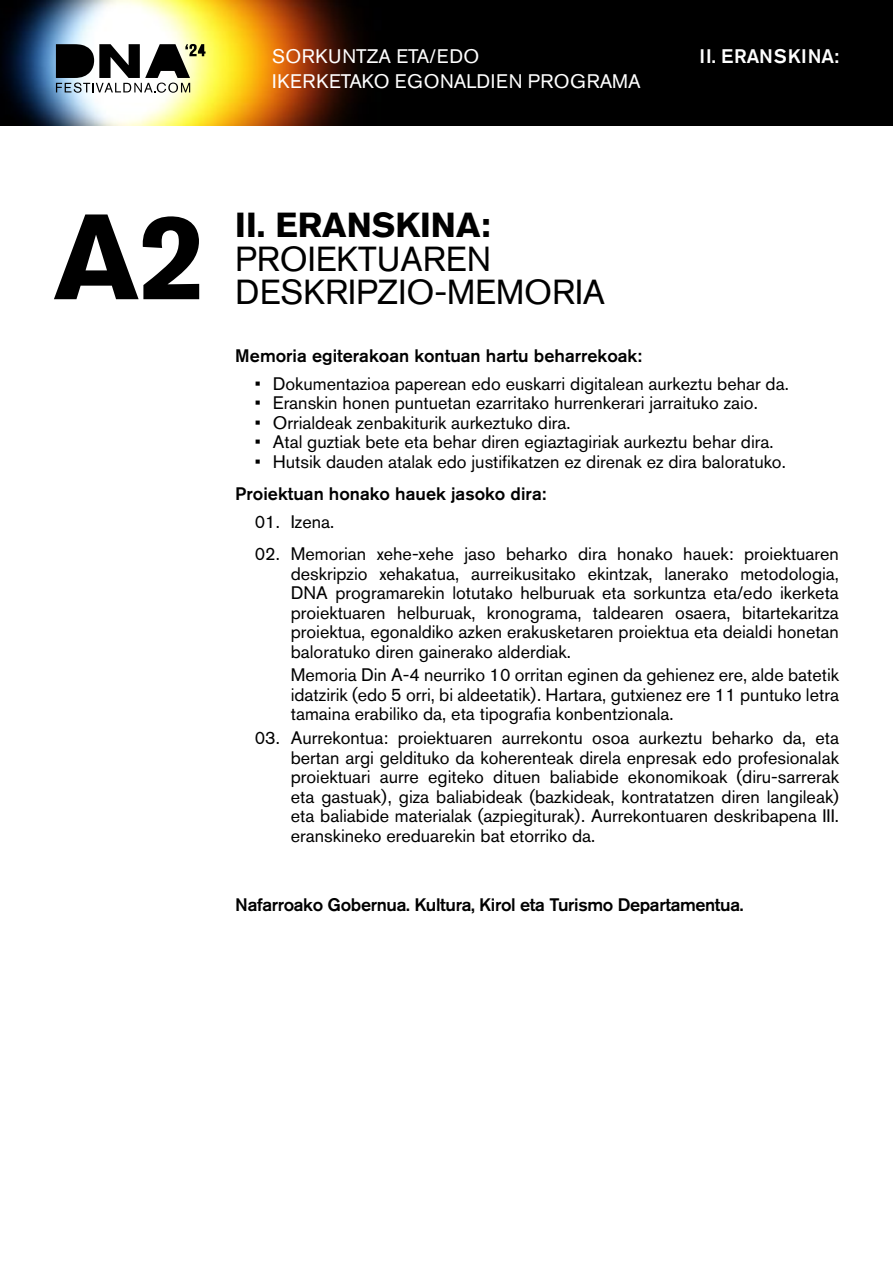
<style>
.page{position:relative;width:893px;height:1263px;background:#fff}
.page>*{position:absolute;margin:0;border:0;box-sizing:border-box;transform-origin:0 0}
.t1{font:700 120px "Akzidenz Grotesk BQ";color:#000}
.t2{font:34.5px "Akzidenz Grotesk BQ";color:#000}
.t3{font:700 34.5px "Akzidenz Grotesk BQ";color:#000}
.t4{font:19.5px/25.5px "Akzidenz Grotesk BE";letter-spacing:.02em;color:#fff}
.t5{font:500 19.5px "Akzidenz Grotesk BE";letter-spacing:.04em;color:#fff}
.t6{font:18px/19.5px "Akzidenz Grotesk BQ";color:#000;text-align:justify}
.t7{font:500 18px "Akzidenz Grotesk BQ";color:#000}
.t8{font:500 18px "Akzidenz Grotesk BQ";letter-spacing:-.02em;color:#000}
</style>
<div class="page">
<div style="left:0;top:0;width:893px;height:125px;background:#000"></div>
<img style="left:1px;top:0;width:358px;height:125px">
<svg style="left:56px;top:44px;width:150px;height:49px"></svg>
<p class="t4" style="left:272px;top:43px;width:370px">SORKUNTZA ETA/EDO<br>IKERKETAKO EGONALDIEN PROGRAMA</p>
<p class="t5" style="left:700px;top:45px;width:141px">II. ERANSKINA:</p>
<h1 class="t1" style="left:54px;top:188px;width:154px">A2</h1>
<h2 class="t3" style="left:235px;top:205px;width:257px">II. ERANSKINA:</h2>
<h2 class="t2" style="left:235px;top:238px;width:257px">PROIEKTUAREN</h2>
<h2 class="t2" style="left:235px;top:272px;width:371px">DESKRIPZIO-MEMORIA</h2>
<p class="t7" style="left:235px;top:344px;width:408px">Memoria egiterakoan kontuan hartu beharrekoak:</p>
<p class="t6" style="left:255px;top:373px;width:536px">• Dokumentazioa paperean edo euskarri digitalean aurkeztu behar da.</p>
<p class="t6" style="left:255px;top:393px;width:505px">• Eranskin honen puntuetan ezarritako hurrenkerari jarraituko zaio.</p>
<p class="t6" style="left:255px;top:412px;width:317px">• Orrialdeak zenbakiturik aurkeztuko dira.</p>
<p class="t6" style="left:255px;top:432px;width:520px">• Atal guztiak bete eta behar diren egiaztagiriak aurkeztu behar dira.</p>
<p class="t6" style="left:255px;top:451px;width:533px">• Hutsik dauden atalak edo justifikatzen ez direnak ez dira baloratuko.</p>
<p class="t7" style="left:235px;top:482px;width:312px">Proiektuan honako hauek jasoko dira:</p>
<p class="t6" style="left:255px;top:512px;width:81px">01. Izena.</p>
<p class="t6" style="left:291px;top:544px;width:550px;text-indent:-36px">02. Memorian xehe-xehe jaso beharko dira honako hauek: proiektuaren deskripzio xehakatua, aurreikusitako ekintzak, lanerako metodologia, DNA programarekin lotutako helburuak eta sorkuntza eta/edo ikerketa proiektuaren helburuak, kronograma, taldearen osaera, bitartekaritza proiektua, egonaldiko azken erakusketaren proiektua eta deialdi honetan baloratuko diren gainerako alderdiak.</p>
<p class="t6" style="left:291px;top:665px;width:550px">Memoria Din A-4 neurriko 10 orritan eginen da gehienez ere, alde batetik idatzirik (edo 5 orri, bi aldeetatik). Hartara, gutxienez ere 11 puntuko letra tamaina erabiliko da, eta tipografia konbentzionala.</p>
<p class="t6" style="left:291px;top:728px;width:550px;text-indent:-36px">03. Aurrekontua: proiektuaren aurrekontu osoa aurkeztu beharko da, eta bertan argi geldituko da koherenteak direla enpresak edo profesionalak proiektuari aurre egiteko dituen baliabide ekonomikoak (diru-sarrerak eta gastuak), giza baliabideak (bazkideak, kontratatzen diren langileak) eta baliabide materialak (azpiegiturak). Aurrekontuaren deskribapena III. eranskineko ereduarekin bat etorriko da.</p>
<p class="t8" style="left:235px;top:894px;width:510px">Nafarroako Gobernua. Kultura, Kirol eta Turismo Departamentua.</p>
</div>
